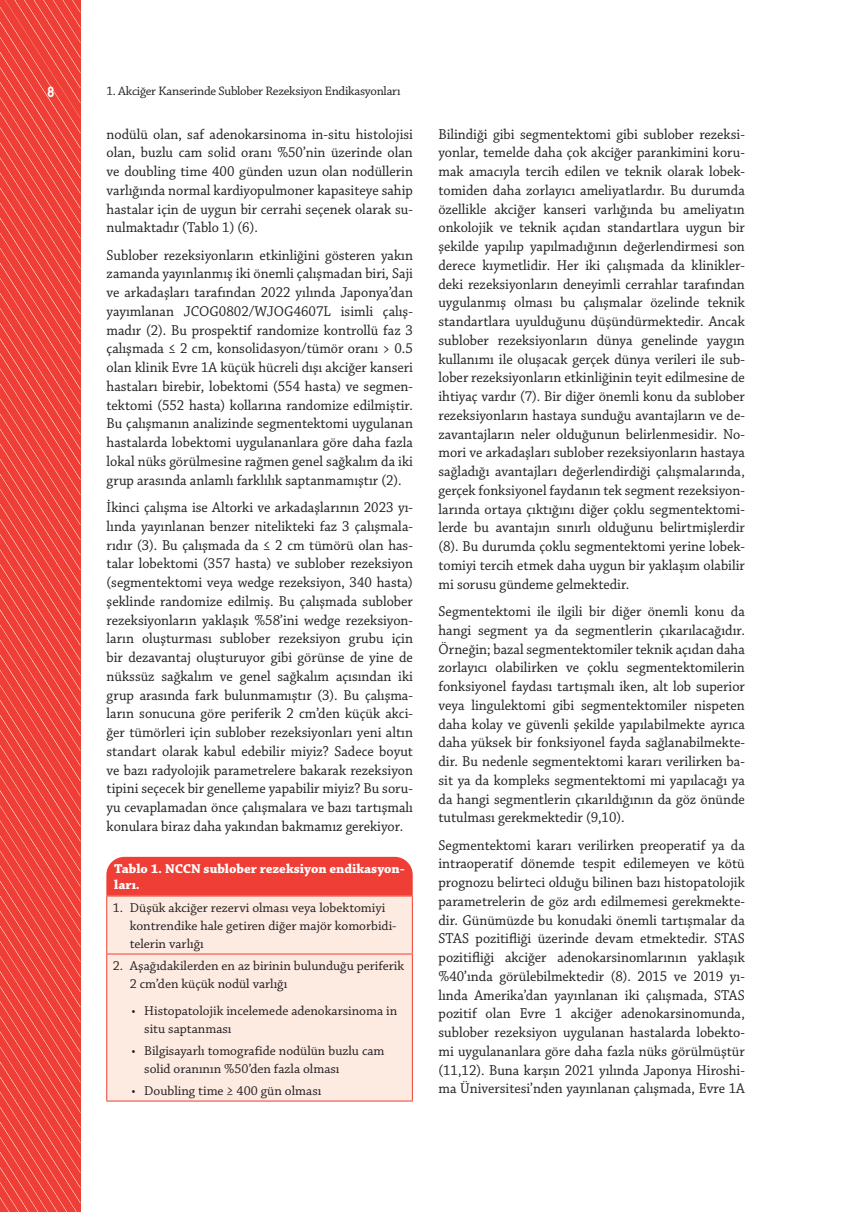
<style>
.page{position:relative;width:851px;height:1212px;background:#fff}
.page>*{position:absolute;margin:0;border:0;box-sizing:border-box;transform-origin:0 0}
.t1{font:15px/18.8px "Chaparral Pro";color:#231f20;text-align:justify;scale:.95 1}
.t2{font:700 15px "Alwyn OT";color:#fff;scale:.85 1}
.t3{font:13.5px/18px "Chaparral Pro";color:#231f20}
.t4{font:700 13.5px/16.2px "Chaparral Pro";color:#fff}
.t5{font:12.9px "Chaparral Pro";letter-spacing:-.02em;color:#231f20}
</style>
<div class="page">
<svg style="left:0;top:0;width:80px;height:1212px;background:#ee4840"></svg>
<div style="left:106px;top:857px;width:306px;height:39px;background:#ee3e35"></div>
<div style="left:107px;top:897px;width:305px;height:204px;background:#fdeae1"></div>
<hr style="left:106px;top:896px;width:306px;height:1px;background:#ee3e35">
<hr style="left:106px;top:896px;width:1px;height:58px;background:#ee3e35">
<hr style="left:412px;top:896px;width:1px;height:58px;background:#ee3e35">
<hr style="left:106px;top:954px;width:306px;height:1px;background:#ee3e35">
<hr style="left:106px;top:954px;width:1px;height:147px;background:#ee3e35">
<hr style="left:412px;top:954px;width:1px;height:147px;background:#ee3e35">
<hr style="left:106px;top:1101px;width:306px;height:1px;background:#ee3e35">
<p class="t2" style="left:47px;top:82px;width:10px">8</p>
<p class="t5" style="left:106px;top:84px;width:295px">1. Akciğer Kanserinde Sublober Rezeksiyon Endikasyonları</p>
<p class="t1" style="left:107px;top:125px;width:324px">nodülü olan, saf adenokarsinoma in-situ histolojisi olan, buzlu cam solid oranı %50’nin üzerinde olan ve doubling time 400 günden uzun olan nodüllerin varlığında normal kardiyopulmoner kapasiteye sahip hastalar için de uygun bir cerrahi seçenek olarak su&shy;nulmaktadır (Tablo 1) (6).</p>
<p class="t1" style="left:107px;top:246px;width:324px">Sublober rezeksiyonların etkinliğini gösteren yakın zamanda yayınlanmış iki önemli çalışmadan biri, Saji ve arkadaşları tarafından 2022 yılında Japonya’dan yayımlanan JCOG0802/WJOG4607L isimli çalış&shy;madır (2). Bu prospektif randomize kontrollü faz 3 çalışmada ≤ 2 cm, konsolidasyon/tümör oranı &gt; 0.5 olan klinik Evre 1A küçük hücreli dışı akciğer kanseri hastaları birebir, lobektomi (554 hasta) ve segmen&shy;tektomi (552 hasta) kollarına randomize edilmiştir.<br>Bu çalışmanın analizinde segmentektomi uygulanan hastalarda lobektomi uygulananlara göre daha fazla lokal nüks görülmesine rağmen genel sağkalım da iki grup arasında anlamlı farklılık saptanmamıştır (2).</p>
<p class="t1" style="left:107px;top:498px;width:324px">İkinci çalışma ise Altorki ve arkadaşlarının 2023 yı&shy;lında yayınlanan benzer nitelikteki faz 3 çalışmala&shy;rıdır (3). Bu çalışmada da ≤ 2 cm tümörü olan has&shy;talar lobektomi (357 hasta) ve sublober rezeksiyon (segmentektomi veya wedge rezeksiyon, 340 hasta) şeklinde randomize edilmiş. Bu çalışmada sublober rezeksiyonların yaklaşık %58’ini wedge rezeksiyon&shy;ların oluşturması sublober rezeksiyon grubu için bir dezavantaj oluşturuyor gibi görünse de yine de nükssüz sağkalım ve genel sağkalım açısından iki grup arasında fark bulunmamıştır (3). Bu çalışma&shy;ların sonucuna göre periferik 2 cm’den küçük akci&shy;ğer tümörleri için sublober rezeksiyonları yeni altın standart olarak kabul edebilir miyiz? Sadece boyut ve bazı radyolojik parametrelere bakarak rezeksiyon tipini seçecek bir genelleme yapabilir miyiz? Bu soru&shy;yu cevaplamadan önce çalışmalara ve bazı tartışmalı konulara biraz daha yakından bakmamız gerekiyor.</p>
<p class="t4" style="left:114px;top:861px;width:292px">Tablo 1. NCCN sublober rezeksiyon endikasyon&shy;ları.</p>
<p class="t3" style="left:130px;top:899px;width:268px;text-indent:-17px">1. Düşük akciğer rezervi olması veya lobektomiyi kontrendike hale getiren diğer majör komorbidi&shy;telerin varlığı</p>
<p class="t3" style="left:130px;top:957px;width:276px;text-indent:-17px">2. Aşağıdakilerden en az birinin bulunduğu periferik<br>2 cm’den küçük nodül varlığı</p>
<p class="t3" style="left:144px;top:1002px;width:254px;text-indent:-13px">• Histopatolojik incelemede adenokarsinoma in situ saptanması</p>
<p class="t3" style="left:144px;top:1042px;width:242px;text-indent:-13px">• Bilgisayarlı tomografide nodülün buzlu cam solid oranının %50’den fazla olması</p>
<p class="t3" style="left:131px;top:1082px;width:191px">• Doubling time ≥ 400 gün olması</p>
<p class="t1" style="left:438px;top:125px;width:324px">Bilindiği gibi segmentektomi gibi sublober rezeksi&shy;yonlar, temelde daha çok akciğer parankimini koru&shy;mak amacıyla tercih edilen ve teknik olarak lobek&shy;tomiden daha zorlayıcı ameliyatlardır. Bu durumda özellikle akciğer kanseri varlığında bu ameliyatın onkolojik ve teknik açıdan standartlara uygun bir şekilde yapılıp yapılmadığının değerlendirmesi son derece kıymetlidir. Her iki çalışmada da klinikler&shy;deki rezeksiyonların deneyimli cerrahlar tarafından uygulanmış olması bu çalışmalar özelinde teknik standartlara uyulduğunu düşündürmektedir. Ancak sublober rezeksiyonların dünya genelinde yaygın kullanımı ile oluşacak gerçek dünya verileri ile sub&shy;lober rezeksiyonların etkinliğinin teyit edilmesine de ihtiyaç vardır (7). Bir diğer önemli konu da sublober rezeksiyonların hastaya sunduğu avantajların ve de&shy;zavantajların neler olduğunun belirlenmesidir. No&shy;mori ve arkadaşları sublober rezeksiyonların hastaya sağladığı avantajları değerlendirdiği çalışmalarında, gerçek fonksiyonel faydanın tek segment rezeksiyon&shy;larında ortaya çıktığını diğer çoklu segmentektomi&shy;lerde bu avantajın sınırlı olduğunu belirtmişlerdir (8). Bu durumda çoklu segmentektomi yerine lobek&shy;tomiyi tercih etmek daha uygun bir yaklaşım olabilir mi sorusu gündeme gelmektedir.</p>
<p class="t1" style="left:438px;top:602px;width:324px">Segmentektomi ile ilgili bir diğer önemli konu da hangi segment ya da segmentlerin çıkarılacağıdır.<br>Örneğin; bazal segmentektomiler teknik açıdan daha zorlayıcı olabilirken ve çoklu segmentektomilerin fonksiyonel faydası tartışmalı iken, alt lob superior veya lingulektomi gibi segmentektomiler nispeten daha kolay ve güvenli şekilde yapılabilmekte ayrıca daha yüksek bir fonksiyonel fayda sağlanabilmekte&shy;dir. Bu nedenle segmentektomi kararı verilirken ba&shy;sit ya da kompleks segmentektomi mi yapılacağı ya da hangi segmentlerin çıkarıldığının da göz önünde tutulması gerekmektedir (9,10).</p>
<p class="t1" style="left:438px;top:836px;width:324px">Segmentektomi kararı verilirken preoperatif ya da intraoperatif dönemde tespit edilemeyen ve kötü prognozu belirteci olduğu bilinen bazı histopatolojik parametrelerin de göz ardı edilmemesi gerekmekte&shy;dir. Günümüzde bu konudaki önemli tartışmalar da STAS pozitifliği üzerinde devam etmektedir. STAS pozitifliği akciğer adenokarsinomlarının yaklaşık %40’ında görülebilmektedir (8). 2015 ve 2019 yı&shy;lında Amerika’dan yayınlanan iki çalışmada, STAS pozitif olan Evre 1 akciğer adenokarsinomunda, sublober rezeksiyon uygulanan hastalarda lobekto&shy;mi uygulananlara göre daha fazla nüks görülmüştür (11,12). Buna karşın 2021 yılında Japonya Hiroshi&shy;ma Üniversitesi’nden yayınlanan çalışmada, Evre 1A</p>
</div>
